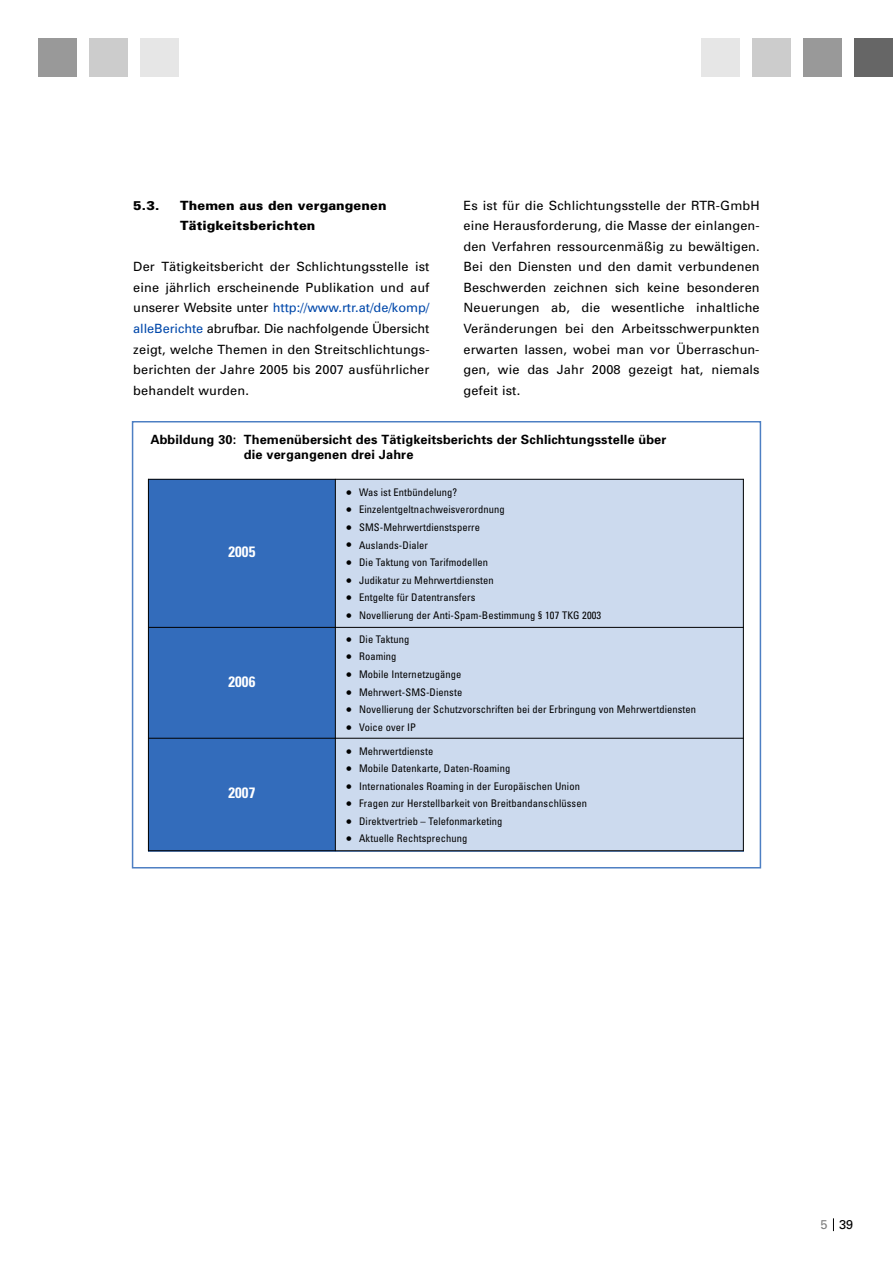
<style>
.page{position:relative;width:893px;height:1263px;background:#fff}
.page>*{position:absolute;margin:0;border:0;box-sizing:border-box;transform-origin:0 0}
.t1{font:700 condensed 15px "Univers";letter-spacing:.01em;color:#fff}
.t2{font:12.75px/20.5px "Univers";letter-spacing:.01em;color:#000;text-align:justify}
.t3{font:700 12.75px/15px "Univers";letter-spacing:.01em;color:#000}
.t4{font:900 12.75px/20.5px "Univers";letter-spacing:.015em;color:#000}
.t5{font:condensed 10.5px "Univers";letter-spacing:.01em;color:#000}
.s1{color:#0048aa}
.s2{font-size:15px}
.s3{color:#808080}
</style>
<div class="page">
<div style="left:804px;top:38px;width:38px;height:39px;background:#999"></div>
<div style="left:753px;top:38px;width:38px;height:39px;background:#ccc"></div>
<div style="left:702px;top:38px;width:38px;height:39px;background:#e6e6e6"></div>
<div style="left:140px;top:38px;width:39px;height:39px;background:#e6e6e6"></div>
<div style="left:89px;top:38px;width:39px;height:39px;background:#ccc"></div>
<div style="left:38px;top:38px;width:39px;height:39px;background:#999"></div>
<svg style="left:833px;top:1218px;width:1px;height:13px"></svg>
<div style="left:855px;top:38px;width:38px;height:39px;background:#666"></div>
<div style="left:132px;top:421px;width:629px;height:447px;border:2px solid #4d7fc3"></div>
<div style="left:148px;top:479px;width:187px;height:148px;background:#336cbb"></div>
<div style="left:335px;top:479px;width:409px;height:148px;background:#ccdaee"></div>
<div style="left:148px;top:627px;width:187px;height:111px;background:#336cbb"></div>
<div style="left:335px;top:627px;width:409px;height:111px;background:#ccdaee"></div>
<div style="left:148px;top:738px;width:187px;height:113px;background:#336cbb"></div>
<div style="left:335px;top:738px;width:409px;height:113px;background:#ccdaee"></div>
<hr style="left:148px;top:479px;width:1px;height:372px;background:#000">
<hr style="left:335px;top:479px;width:1px;height:372px;background:#000">
<hr style="left:743px;top:479px;width:1px;height:372px;background:#000">
<hr style="left:148px;top:479px;width:596px;height:1px;background:#000">
<hr style="left:148px;top:627px;width:596px;height:1px;background:#000">
<hr style="left:148px;top:738px;width:596px;height:1px;background:#000">
<hr style="left:148px;top:850px;width:596px;height:1px;background:#000">
<p class="t2" style="left:463px;top:196px;width:298px">Es ist für die Schlichtungsstelle der RTR-GmbH eine Herausforderung, die Masse der einlangen&shy;den Verfahren ressourcenmäßig zu bewältigen.<br>Bei den Diensten und den damit verbundenen Beschwerden zeichnen sich keine besonderen Neuerungen ab, die wesentliche inhaltliche Veränderungen bei den Arbeitsschwerpunkten erwarten lassen, wobei man vor Überraschun&shy;gen, wie das Jahr 2008 gezeigt hat, niemals gefeit ist.</p>
<p class="t3" style="left:244px;top:434px;width:424px;text-indent:-94px">Abbildung 30: Themenübersicht des Tätigkeitsberichts der Schlichtungsstelle über die vergangenen drei Jahre</p>
<p class="t4" style="left:133px;top:196px;width:27px">5.3.</p>
<p class="t4" style="left:180px;top:196px;width:208px">Themen aus den vergangenen<br>Tätigkeitsberichten</p>
<p class="t2" style="left:133px;top:258px;width:298px">Der Tätigkeitsbericht der Schlichtungsstelle ist eine jährlich erscheinende Publikation und auf unserer Website unter <span class="s1">http://www.rtr.at/de/komp/ alleBerichte</span> abrufbar. Die nachfolgende Übersicht zeigt, welche Themen in den Streitschlichtungs&shy;berichten der Jahre 2005 bis 2007 ausführlicher behandelt wurden.</p>
<p class="t1" style="left:228px;top:546px;width:29px">2005</p>
<p class="t1" style="left:228px;top:676px;width:29px">2006</p>
<p class="t1" style="left:228px;top:787px;width:29px">2007</p>
<p class="t5" style="left:346px;top:488px;width:112px"><span class="s2">•</span> Was ist Entbündelung?</p>
<p class="t5" style="left:346px;top:506px;width:160px"><span class="s2">•</span> Einzelentgeltnachweisverordnung</p>
<p class="t5" style="left:346px;top:523px;width:135px"><span class="s2">•</span> SMS-Mehrwertdienstsperre</p>
<p class="t5" style="left:346px;top:541px;width:83px"><span class="s2">•</span> Auslands-Dialer</p>
<p class="t5" style="left:346px;top:558px;width:143px"><span class="s2">•</span> Die Taktung von Tarifmodellen</p>
<p class="t5" style="left:346px;top:576px;width:149px"><span class="s2">•</span> Judikatur zu Mehrwertdiensten</p>
<p class="t5" style="left:346px;top:593px;width:131px"><span class="s2">•</span> Entgelte für Datentransfers</p>
<p class="t5" style="left:346px;top:611px;width:256px"><span class="s2">•</span> Novellierung der Anti-Spam-Bestimmung § 107 TKG 2003</p>
<p class="t5" style="left:346px;top:635px;width:65px"><span class="s2">•</span> Die Taktung</p>
<p class="t5" style="left:346px;top:653px;width:52px"><span class="s2">•</span> Roaming</p>
<p class="t5" style="left:346px;top:670px;width:117px"><span class="s2">•</span> Mobile Internetzugänge</p>
<p class="t5" style="left:346px;top:688px;width:117px"><span class="s2">•</span> Mehrwert-SMS-Dienste</p>
<p class="t5" style="left:346px;top:705px;width:351px"><span class="s2">•</span> Novellierung der Schutzvorschriften bei der Erbringung von Mehrwertdiensten</p>
<p class="t5" style="left:346px;top:723px;width:71px"><span class="s2">•</span> Voice over IP</p>
<p class="t5" style="left:346px;top:747px;width:88px"><span class="s2">•</span> Mehrwertdienste</p>
<p class="t5" style="left:346px;top:765px;width:165px"><span class="s2">•</span> Mobile Datenkarte, Daten-Roaming</p>
<p class="t5" style="left:346px;top:782px;width:235px"><span class="s2">•</span> Internationales Roaming in der Europäischen Union</p>
<p class="t5" style="left:346px;top:800px;width:242px"><span class="s2">•</span> Fragen zur Herstellbarkeit von Breitbandanschlüssen</p>
<p class="t5" style="left:346px;top:817px;width:158px"><span class="s2">•</span> Direktvertrieb – Telefonmarketing</p>
<p class="t5" style="left:346px;top:835px;width:123px"><span class="s2">•</span> Aktuelle Rechtsprechung</p>
<p class="t2" style="left:821px;top:1215px;width:34px"><span class="s3">5</span> 39</p>
</div>
